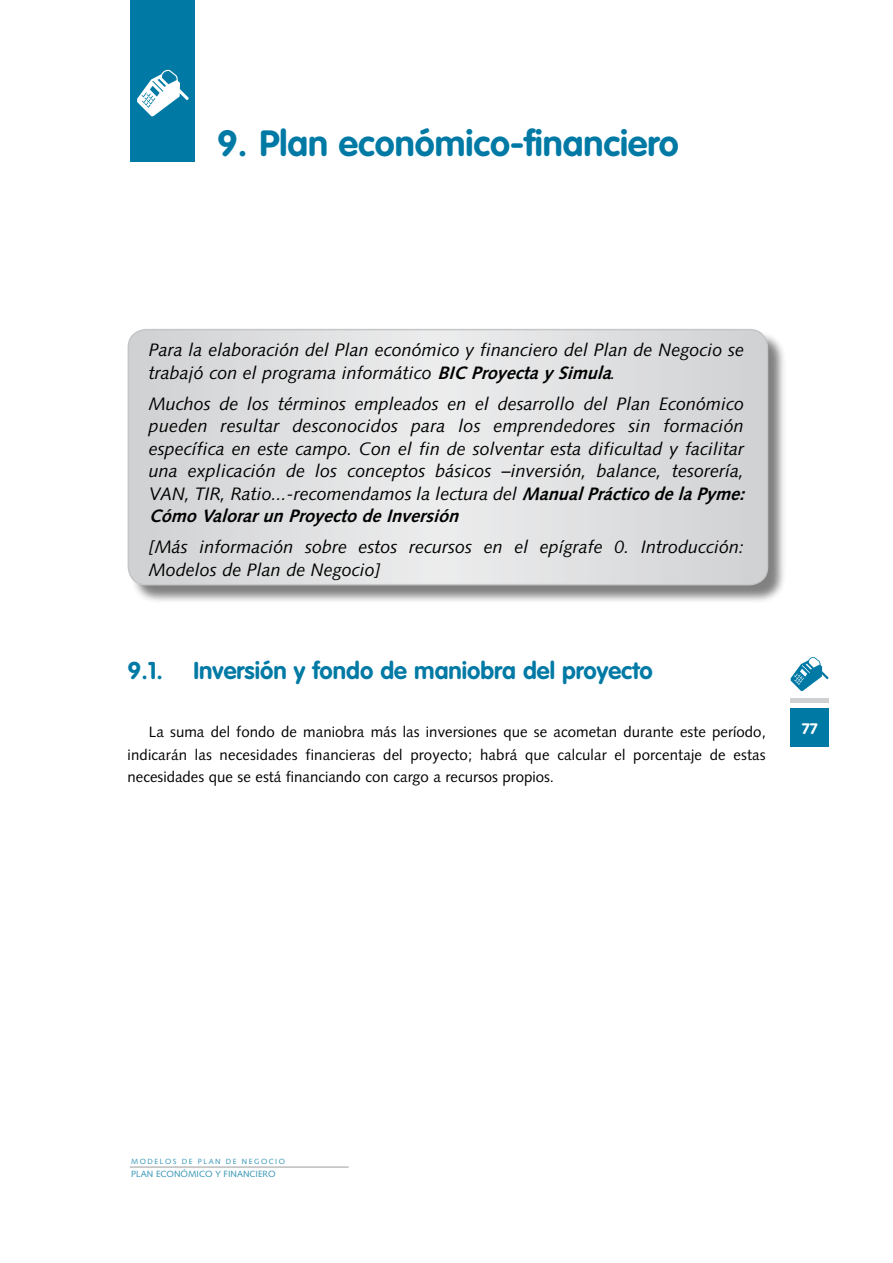
<style>
.page{position:relative;width:893px;height:1263px;background:#fff}
.page>*{position:absolute;margin:0;border:0;box-sizing:border-box;transform-origin:0 0}
.t1{font:700 36px "VAG Rounded";color:#007aa5}
.t2{font:700 24px "VAG Rounded";color:#007aa5}
.t3{font:italic 18px/22.5px "Syntax";color:#000}
.t4{font:15px/22.5px "Syntax";color:#000;text-align:justify}
.t5{font:700 15px "VAG Rounded";color:#fff}
.t6{font:9px "Syntax";color:#3395b7}
.t7{font:7.5px "Syntax";letter-spacing:.2em;color:#3395b7}
.s1{font-weight:700}
</style>
<div class="page">
<div style="left:129px;top:330px;width:659px;height:275px;background:#000;opacity:.5"></div>
<div style="left:128px;top:330px;width:639px;height:255px;background:linear-gradient(to right,#dedfe0,#dedfe0);border-radius:18px"></div>
<div style="left:128px;top:329px;width:640px;height:256px;border:2px solid #c5c6c8;border-radius:18px"></div>
<div style="left:130px;top:0;width:64px;height:162px;background:#007aa5"></div>
<hr style="left:130px;top:1167px;width:219px;height:1px;background:#9c9d9f">
<hr style="left:791px;top:699px;width:38px;height:4px;background:#cfd0d1">
<div style="left:791px;top:709px;width:38px;height:38px;background:#007aa5"></div>
<svg style="left:137px;top:70px;width:52px;height:46px"></svg>
<svg style="left:791px;top:657px;width:37px;height:34px"></svg>
<h1 class="t1" style="left:217px;top:122px;width:463px">9. Plan económico-financiero</h1>
<p class="t3" style="left:149px;top:338px;width:597px">Para la elaboración del Plan económico y financiero del Plan de Negocio se trabajó con el programa informático <span class="s1">BIC ProyectaySimula</span>.</p>
<p class="t3" style="left:149px;top:392px;width:602px">Muchos de los términos empleados en el desarrollo del Plan Económico pueden resultar desconocidos para los emprendedores sin formación específica en este campo. Con el fin de solventar esta dificultad y facilitar una explicación de los conceptos básicos –inversión, balance, tesorería, VAN, TIR, Ratio...-recomendamos la lectura del <span class="s1">ManualPrácticodelaPyme:<br>CómoValorarunProyectodeInversión</span></p>
<p class="t3" style="left:149px;top:535px;width:597px">[Más información sobre estos recursos en el epígrafe 0. Introducción:<br>Modelos de Plan de Negocio]</p>
<h2 class="t2" style="left:128px;top:657px;width:37px">9.1.</h2>
<h2 class="t2" style="left:193px;top:657px;width:461px">Inversión y fondo de maniobra del proyecto</h2>
<p class="t4" style="left:128px;top:721px;width:640px;text-indent:21px">La suma del fondo de maniobra más las inversiones que se acometan durante este período, indicarán las necesidades financieras del proyecto; habrá que calcular el porcentaje de estas necesidades que se está financiando con cargo a recursos propios.</p>
<p class="t5" style="left:802px;top:720px;width:18px">77</p>
<p class="t7" style="left:131px;top:1157px;width:155px">MODELOS DE PLAN DE NEGOCIO</p>
<p class="t6" style="left:131px;top:1169px;width:146px">PLAN ECONÓMICO Y FINANCIERO</p>
</div>
